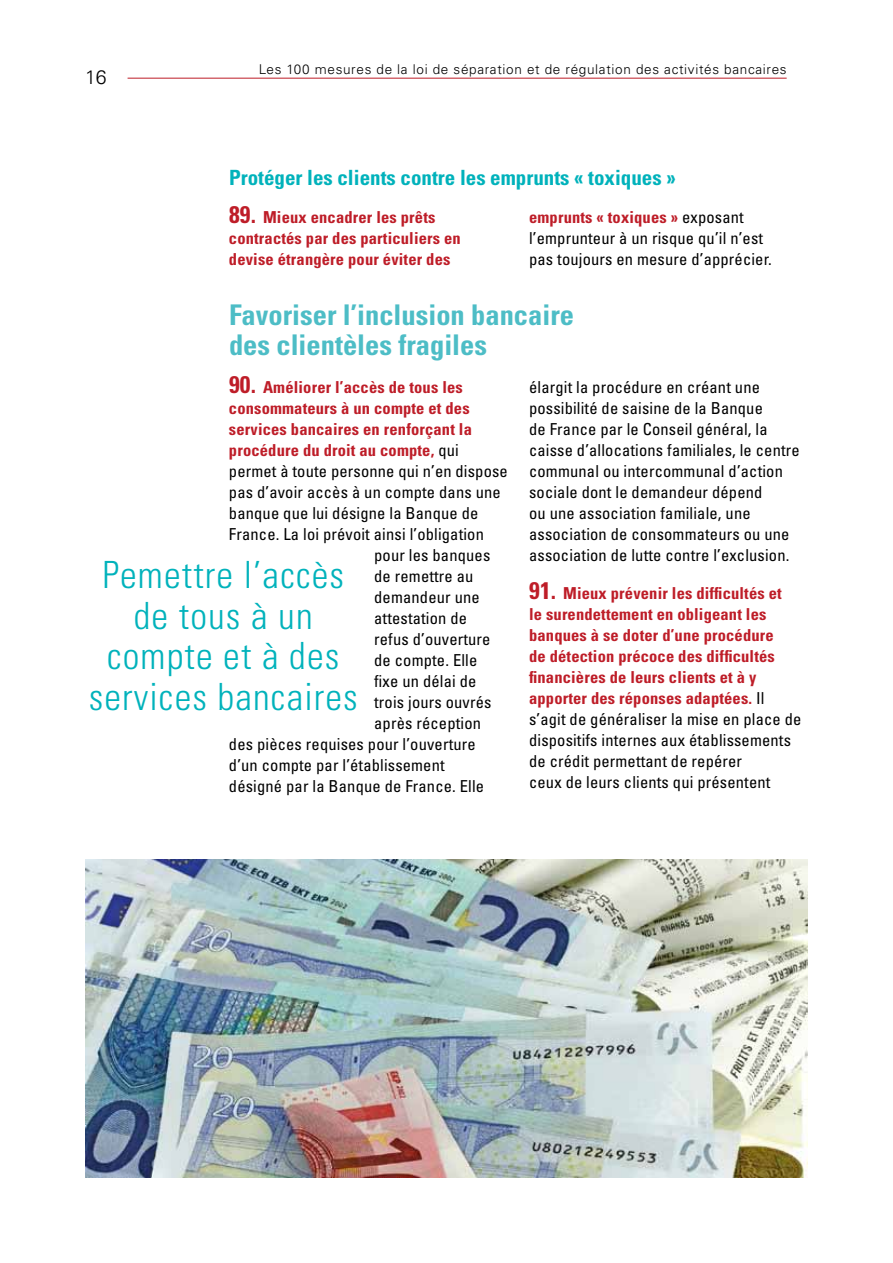
<style>
.page{position:relative;width:893px;height:1263px;background:#fff}
.page>*{position:absolute;margin:0;border:0;box-sizing:border-box;transform-origin:0 0}
.t1{font:300 condensed 37.5px/40.5px "Univers LT";letter-spacing:.03em;color:#00b2bb;text-align:center}
.t2{font:700 condensed 28.5px/30px "Univers LT";color:#4dbdc6}
.t3{font:700 condensed 21px "Univers LT";color:#00b2bb}
.t4{font:300 19.5px "Univers LT";color:#000}
.t5{font:condensed 16.5px/21px "Univers LT";letter-spacing:.01em;color:#000}
.t6{font:700 condensed 16.5px/21px "Univers LT";letter-spacing:.01em;color:#be1d28}
.t7{font:300 13.5px "Univers LT";letter-spacing:.05em;color:#000}
.s1{font-size:24px}
.s2{font-weight:700;color:#be1d28}
.s3{font-weight:400;color:#000}
</style>
<div class="page">
<hr style="left:128px;top:78px;width:659px;height:1px;background:#be1d28">
<img style="left:85px;top:859px;width:723px;height:319px">
<p class="t4" style="left:85px;top:65px;width:23px">16</p>
<p class="t7" style="left:259px;top:61px;width:529px">Les 100 mesures de la loi de séparation et de régulation des activités bancaires</p>
<p class="t3" style="left:229px;top:165px;width:448px">Protéger les clients contre les emprunts « toxiques »</p>
<p class="t6" style="left:229px;top:207px;width:233px"><span class="s1">89.</span> Mieux encadrer les prêts contractés par des particuliers en devise étrangère pour éviter des</p>
<p class="t5" style="left:529px;top:207px;width:244px"><span class="s2">emprunts « toxiques »</span> exposant l’emprunteur à un risque qu’il n’est pas toujours en mesure d’apprécier.</p>
<h2 class="t2" style="left:229px;top:300px;width:347px">Favoriser l’inclusion bancaire des clientèles fragiles</h2>
<p class="t6" style="left:229px;top:377px;width:235px"><span class="s1">90.</span> Améliorer l’accès de tous les</p>
<p class="t6" style="left:229px;top:398px;width:242px">consommateurs à un compte et des</p>
<p class="t6" style="left:229px;top:419px;width:244px">services bancaires en renforçant la</p>
<p class="t6" style="left:229px;top:440px;width:231px">procédure du droit au compte, <span class="s3">qui</span></p>
<p class="t5" style="left:229px;top:460px;width:280px">permet à toute personne qui n’en dispose</p>
<p class="t5" style="left:229px;top:481px;width:273px">pas d’avoir accès à un compte dans une</p>
<p class="t5" style="left:229px;top:502px;width:251px">banque que lui désigne la Banque de</p>
<p class="t5" style="left:229px;top:523px;width:256px">France. La loi prévoit ainsi l’obligation</p>
<p class="t5" style="left:374px;top:544px;width:118px">pour les banques</p>
<p class="t5" style="left:374px;top:565px;width:101px">de remettre au</p>
<p class="t5" style="left:374px;top:586px;width:107px">demandeur une</p>
<p class="t5" style="left:374px;top:607px;width:94px">attestation de</p>
<p class="t5" style="left:374px;top:628px;width:118px">refus d’ouverture</p>
<p class="t5" style="left:374px;top:649px;width:105px">de compte. Elle</p>
<p class="t5" style="left:374px;top:670px;width:104px">fixe un délai de</p>
<p class="t5" style="left:374px;top:691px;width:119px">trois jours ouvrés</p>
<p class="t5" style="left:374px;top:712px;width:108px">après réception</p>
<p class="t5" style="left:229px;top:734px;width:248px">des pièces requises pour l’ouverture</p>
<p class="t5" style="left:229px;top:755px;width:217px">d’un compte par l’établissement</p>
<p class="t5" style="left:229px;top:776px;width:257px">désigné par la Banque de France. Elle</p>
<p class="t5" style="left:529px;top:377px;width:272px">élargit la procédure en créant une possibilité de saisine de la Banque<br>de France par le Conseil général, la caisse d’allocations familiales, le centre communal ou intercommunal d’action sociale dont le demandeur dépend<br>ou une association familiale, une association de consommateurs ou une association de lutte contre l’exclusion.</p>
<p class="t6" style="left:529px;top:583px;width:274px"><span class="s1">91.</span> Mieux prévenir les difficultés et<br>le surendettement en obligeant les banques à se doter d’une procédure<br>de détection précoce des difficultés financières de leurs clients et à y apporter des réponses adaptées. <span class="s3">Il s’agit de généraliser la mise en place de dispositifs internes aux établissements de crédit permettant de repérer<br>ceux de leurs clients qui présentent</span></p>
<h1 class="t1" style="left:89px;top:555px;width:271px">Pemettre l’accès de tous à un compte et à des services bancaires</h1>
</div>
